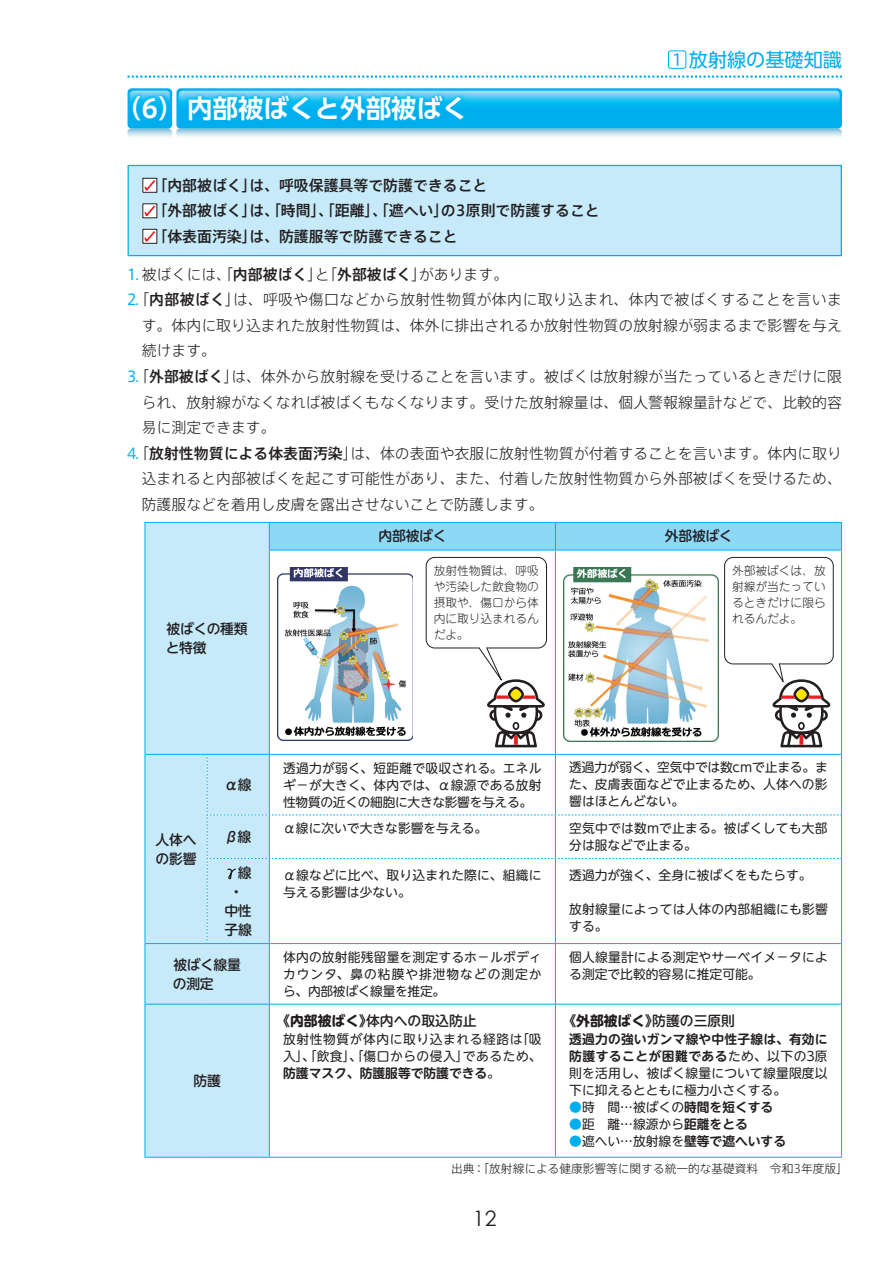
<style>
.page{position:relative;width:893px;height:1263px;background:#fff}
.page>*{position:absolute;margin:0;border:0;box-sizing:border-box;transform-origin:0 0}
.t1{font:25.5px "UD Shin Go Pro De Bold 90 msp RKSJ H";color:#fff}
.t2{font:21.3px "Century Gothic";color:#231f20}
.t3{font:19.2px "UD Shin Go Pro Regular 90 msp RKSJ H";color:#00aeef}
.t4{font:14.85px "Axis Std Light 90 msp RKSJ H";color:#231f20}
.t5{font:14.85px/25.5px "Axis Std Medium 90 msp RKSJ H";color:#231f20}
.t6{font:14.85px "Axis Std Light 90 msp RKSJ H";letter-spacing:.025em;color:#231f20}
.t7{font:13.8px/19.2px "UD Shin M Go Pro Medium 90 msp RKSJ H";letter-spacing:-.015em;color:#231f20}
.t8{font:13.8px "UD Shin M Go Pro Bold 90 msp RKSJ H";color:#231f20}
.t9{font:12.75px/17px "UD Shin M Go Pro Regular 90 msp RKSJ H";letter-spacing:.015em;color:#231f20}
.t10{font:12.75px/17px "UD Shin M Go Pro De Bold 90 msp RKSJ H";letter-spacing:.015em;color:#231f20}
.t11{font:12.75px/17px "UD Shin M Go Pro Regular 90 msp RKSJ H";letter-spacing:.045em;color:#231f20}
.t12{font:11.7px/15.9px "Jun 101 Pro Light 90 msp RKSJ H";color:#231f20;text-align:justify}
.t13{font:11.7px "Axis Std Light 90 msp RKSJ H";color:#231f20}
.s1{font-family:"Axis Std Bold 90 msp RKSJ H"}
.s2{font-family:"UD Shin Go Pro Medium 90 msp RKSJ H"}
.s3{font-family:"Axis Std Regular 90 msp RKSJ H";font-size:16.5px}
.s4{font-family:"Axis Std Regular 90 msp RKSJ H";color:#00aeef}
.s5{font-family:"UD Shin Go Pro Light 90 msp RKSJ H"}
.s6{font-family:"Axis Std Medium 90 msp RKSJ H"}
.s7{font-family:"UD Shin M Go Pro Medium 90 msp RKSJ H"}
.s8{font-family:"UD Shin M Go Pro Regular 90 msp RKSJ H"}
.s9{color:#00aeef}
.s10{font-family:"UD Shin M Go Pro De Bold 90 msp RKSJ H"}
.s11{font-family:"UD Shin M Go Pro Bold 90 msp RKSJ H"}
</style>
<div class="page">
<svg style="left:128px;top:76px;width:714px;height:2px"></svg>
<div style="left:668px;top:50px;width:18px;height:19px;border:1px solid #00aeef;border-radius:2px"></div>
<div style="left:176px;top:88px;width:666px;height:41px;background:#00aeef;border-radius:4px"></div>
<div style="left:128px;top:88px;width:44px;height:41px;background:#00aeef;border-radius:4px"></div>
<svg style="left:128px;top:129px;width:714px;height:8px;background:#c0deec"></svg>
<svg style="left:179px;top:90px;width:661px;height:18px"></svg>
<svg style="left:131px;top:90px;width:38px;height:2px"></svg>
<div style="left:128px;top:165px;width:713px;height:91px;background:#c6eafa"></div>
<div style="left:128px;top:165px;width:714px;height:91px;border:1px solid #00aeef"></div>
<svg style="left:143px;top:178px;width:14px;height:15px"></svg>
<svg style="left:143px;top:204px;width:14px;height:15px"></svg>
<svg style="left:143px;top:229px;width:14px;height:15px"></svg>
<div style="left:146px;top:523px;width:123px;height:634px;background:#c6eafa"></div>
<svg style="left:270px;top:556px;width:571px;height:198px"></svg>
<svg style="left:270px;top:944px;width:571px;height:213px"></svg>
<hr style="left:841px;top:550px;width:1px;height:204px;background:#00aeef">
<hr style="left:841px;top:754px;width:1px;height:61px;background:#00aeef">
<hr style="left:841px;top:815px;width:1px;height:44px;background:#00aeef">
<hr style="left:841px;top:859px;width:1px;height:85px;background:#00aeef">
<hr style="left:841px;top:944px;width:1px;height:60px;background:#00aeef">
<hr style="left:841px;top:1004px;width:1px;height:153px;background:#00aeef">
<hr style="left:555px;top:1157px;width:287px;height:1px;background:#00aeef">
<hr style="left:145px;top:754px;width:1px;height:61px;background:#00aeef">
<hr style="left:145px;top:815px;width:1px;height:44px;background:#00aeef">
<hr style="left:145px;top:859px;width:1px;height:85px;background:#00aeef">
<hr style="left:145px;top:944px;width:1px;height:60px;background:#00aeef">
<hr style="left:145px;top:1004px;width:1px;height:153px;background:#00aeef">
<hr style="left:145px;top:1157px;width:62px;height:1px;background:#00aeef">
<hr style="left:207px;top:1157px;width:62px;height:1px;background:#00aeef">
<hr style="left:145px;top:522px;width:62px;height:1px;background:#00aeef">
<svg style="left:145px;top:523px;width:1px;height:27px"></svg>
<hr style="left:207px;top:522px;width:62px;height:1px;background:#00aeef">
<hr style="left:145px;top:550px;width:1px;height:204px;background:#00aeef">
<hr style="left:269px;top:550px;width:573px;height:1px;background:#00aeef">
<svg style="left:269px;top:522px;width:573px;height:28px;background:#85d4f6"></svg>
<hr style="left:269px;top:550px;width:1px;height:204px;background:#00aeef">
<hr style="left:555px;top:550px;width:1px;height:204px;background:#00aeef">
<hr style="left:269px;top:944px;width:1px;height:60px;background:#00aeef">
<hr style="left:555px;top:944px;width:1px;height:60px;background:#00aeef">
<hr style="left:269px;top:1004px;width:1px;height:153px;background:#00aeef">
<hr style="left:555px;top:1004px;width:1px;height:153px;background:#00aeef">
<hr style="left:269px;top:1157px;width:286px;height:1px;background:#00aeef">
<hr style="left:145px;top:754px;width:62px;height:1px;background:#00aeef">
<hr style="left:207px;top:754px;width:62px;height:1px;background:#00aeef">
<hr style="left:269px;top:754px;width:572px;height:1px;background:#00aeef">
<hr style="left:145px;top:943px;width:62px;height:1px;background:#00aeef">
<hr style="left:145px;top:1004px;width:62px;height:1px;background:#00aeef">
<hr style="left:207px;top:1004px;width:62px;height:1px;background:#00aeef">
<hr style="left:269px;top:1004px;width:572px;height:1px;background:#00aeef">
<svg style="left:207px;top:755px;width:634px;height:189px"></svg>
<div style="left:724px;top:557px;width:109px;height:107px;background:#fff;border-radius:9px"></div>
<div style="left:724px;top:557px;width:110px;height:107px;border:1px solid #231f20;border-radius:9px"></div>
<svg style="left:770px;top:663px;width:60px;height:84px"></svg>
<img style="left:277px;top:567px;width:136px;height:174px">
<img style="left:564px;top:567px;width:154px;height:175px">
<div style="left:426px;top:557px;width:120px;height:91px;background:#fff;border-radius:9px"></div>
<div style="left:426px;top:557px;width:121px;height:91px;border:1px solid #231f20;border-radius:9px"></div>
<svg style="left:478px;top:647px;width:67px;height:100px"></svg>
<img style="left:184px;top:91px;width:284px;height:17px">
<img style="left:130px;top:92px;width:40px;height:12px">
<h1 class="t1" style="left:116px;top:99px;width:354px">（<span class="s1">6</span>）内部被ばくと外部被ばく</h1>
<p class="t5" style="left:153px;top:174px;width:449px"><span class="s2">「</span>内部被ばく<span class="s2">」</span>は<span class="s2">、</span>呼吸保護具等で防護できること<br><span class="s2">「</span>外部被ばく<span class="s2">」</span>は<span class="s2">、「</span>時間<span class="s2">」、「</span>距離<span class="s2">」、「</span>遮へい<span class="s2">」</span>の3原則で防護すること<span class="s2">「</span>体表面汚染<span class="s2">」</span>は<span class="s2">、</span>防護服等で防護できること</p>
<h3 class="t3" style="left:672px;top:52px;width:172px"><span class="s3">1</span> 放射線の基礎知識</h3>
<p class="t4" style="left:127px;top:269px;width:383px"><span class="s4">1.</span> 被ばくには<span class="s5">、「</span><span class="s6">内部被ばく</span><span class="s5">」</span>と<span class="s5">「</span><span class="s6">外部被ばく</span><span class="s5">」</span>があります<span class="s5">。</span></p>
<p class="t6" style="left:127px;top:294px;width:717px"><span class="s4">2.</span><span class="s5">「</span><span class="s6">内部被ばく</span><span class="s5">」</span>は<span class="s5">、</span>呼吸や傷口などから放射性物質が体内に取り込まれ<span class="s5">、</span>体内で被ばくすることを言いま</p>
<p class="t4" style="left:142px;top:320px;width:702px">す<span class="s5">。</span>体内に取り込まれた放射性物質は<span class="s5">、</span>体外に排出されるか放射性物質の放射線が弱まるまで影響を与え</p>
<p class="t4" style="left:142px;top:345px;width:76px">続けます<span class="s5">。</span></p>
<p class="t4" style="left:127px;top:371px;width:717px"><span class="s4">3.</span><span class="s5">「</span><span class="s6">外部被ばく</span><span class="s5">」</span>は<span class="s5">、</span>体外から放射線を受けることを言います<span class="s5">。</span>被ばくは放射線が当たっているときだけに限</p>
<p class="t4" style="left:142px;top:396px;width:702px">られ<span class="s5">、</span>放射線がなくなれば被ばくもなくなります<span class="s5">。</span>受けた放射線量は<span class="s5">、</span>個人警報線量計などで<span class="s5">、</span>比較的容</p>
<p class="t4" style="left:142px;top:422px;width:135px">易に測定できます<span class="s5">。</span></p>
<p class="t4" style="left:127px;top:447px;width:717px"><span class="s4">4.</span><span class="s5">「</span><span class="s6">放射性物質による体表面汚染</span><span class="s5">」</span>は<span class="s5">、</span>体の表面や衣服に放射性物質が付着することを言います<span class="s5">。</span>体内に取り</p>
<p class="t4" style="left:142px;top:473px;width:702px">込まれると内部被ばくを起こす可能性があり<span class="s5">、</span>また<span class="s5">、</span>付着した放射性物質から外部被ばくを受けるため<span class="s5">、</span></p>
<p class="t4" style="left:142px;top:498px;width:403px">防護服などを着用し皮膚を露出させないことで防護します<span class="s5">。</span></p>
<p class="t7" style="left:166px;top:621px;width:84px">被ばくの種類と特徴　　　</p>
<p class="t7" style="left:379px;top:529px;width:69px">内部被ばく</p>
<p class="t7" style="left:665px;top:529px;width:70px">外部被ばく</p>
<p class="t12" style="left:434px;top:564px;width:107px">放射性物質は、呼吸や汚染した飲食物の摂取や、傷口から体内に取り込まれるんだよ。</p>
<p class="t12" style="left:732px;top:564px;width:95px">外部被ばくは、放射線が当たっているときだけに限られるんだよ。</p>
<p class="t7" style="left:156px;top:832px;width:43px">人体への影響</p>
<p class="t7" style="left:224px;top:777px;width:29px">α線</p>
<p class="t7" style="left:224px;top:829px;width:29px">β線</p>
<p class="t7" style="left:238px;top:865px;width:15px">線</p>
<p class="t7" style="left:229px;top:884px;width:15px">・</p>
<p class="t7" style="left:224px;top:903px;width:29px">中性</p>
<p class="t7" style="left:224px;top:922px;width:29px">子線</p>
<p class="t9" style="left:283px;top:761px;width:260px;text-align:justify">透過力が弱く、短距離で吸収される。エネルギ－が大きく、体内では、α線源である放射性物質の近くの細胞に大きな影響を与える。</p>
<p class="t9" style="left:569px;top:761px;width:260px;text-align:justify">透過力が弱く、空気中では数cmで止まる。また、皮膚表面などで止まるため、人体への影響はほとんどない。</p>
<p class="t9" style="left:283px;top:822px;width:206px">α線に次いで大きな影響を与える。</p>
<p class="t9" style="left:569px;top:822px;width:260px">空気中では数mで止まる。被ばくしても大部分は服などで止まる。</p>
<p class="t9" style="left:283px;top:869px;width:260px">α線などに比べ、取り込まれた際に、組織に与える影響は少ない。</p>
<p class="t9" style="left:569px;top:869px;width:244px">透過力が強く、全身に被ばくをもたらす。</p>
<p class="t9" style="left:569px;top:903px;width:260px">放射線量によっては人体の内部組織にも影響する。</p>
<p class="t7" style="left:173px;top:957px;width:70px">被ばく線量の測定　　</p>
<p class="t9" style="left:283px;top:950px;width:260px;text-align:justify">体内の放射能残留量を測定するホ－ルボディカウンタ、鼻の粘膜や排泄物などの測定から、内部被ばく線量を推定。</p>
<p class="t9" style="left:569px;top:950px;width:260px">個人線量計による測定やサーベイメ－タによる測定で比較的容易に推定可能。</p>
<p class="t7" style="left:193px;top:1073px;width:29px">防護</p>
<p class="t8" style="left:562px;top:1016px;width:174px">《外部被ばく》<span class="s7">防護の三原則</span></p>
<p class="t10" style="left:569px;top:1033px;width:260px">透過力の強いガンマ線や中性子線は、有効に防護することが困難である<span class="s8">ため、以下の3原</span></p>
<p class="t9" style="left:569px;top:1067px;width:260px">則を活用し、被ばく線量について線量限度以下に抑えるとともに極力小さくする。</p>
<p class="t9" style="left:569px;top:1101px;width:206px"><span class="s9">●</span>時　間…被ばくの<span class="s10">時間を短くする</span></p>
<p class="t9" style="left:569px;top:1118px;width:180px"><span class="s9">●</span>距　離…線源から<span class="s10">距離をとる</span></p>
<p class="t9" style="left:569px;top:1135px;width:218px"><span class="s9">●</span>遮へい…放射線を<span class="s10">壁等で遮へいする</span></p>
<p class="t13" style="left:451px;top:1164px;width:398px">出典<span class="s5">：「</span>放射線による健康影響等に関する統一的な基礎資料　令和3年度版<span class="s5">」</span></p>
<p class="t7" style="left:276px;top:1013px;width:202px"><span class="s11">《内部被ばく》</span>体内への取込防止</p>
<p class="t11" style="left:283px;top:1033px;width:260px">放射性物質が体内に取り込まれる経路は「吸入」、「飲食」、「傷口からの侵入」であるため、</p>
<p class="t10" style="left:283px;top:1067px;width:218px">防護マスク、防護服等で防護できる<span class="s8">。</span></p>
<h2 class="t2" style="left:473px;top:1205px;width:25px">12</h2>
</div>
